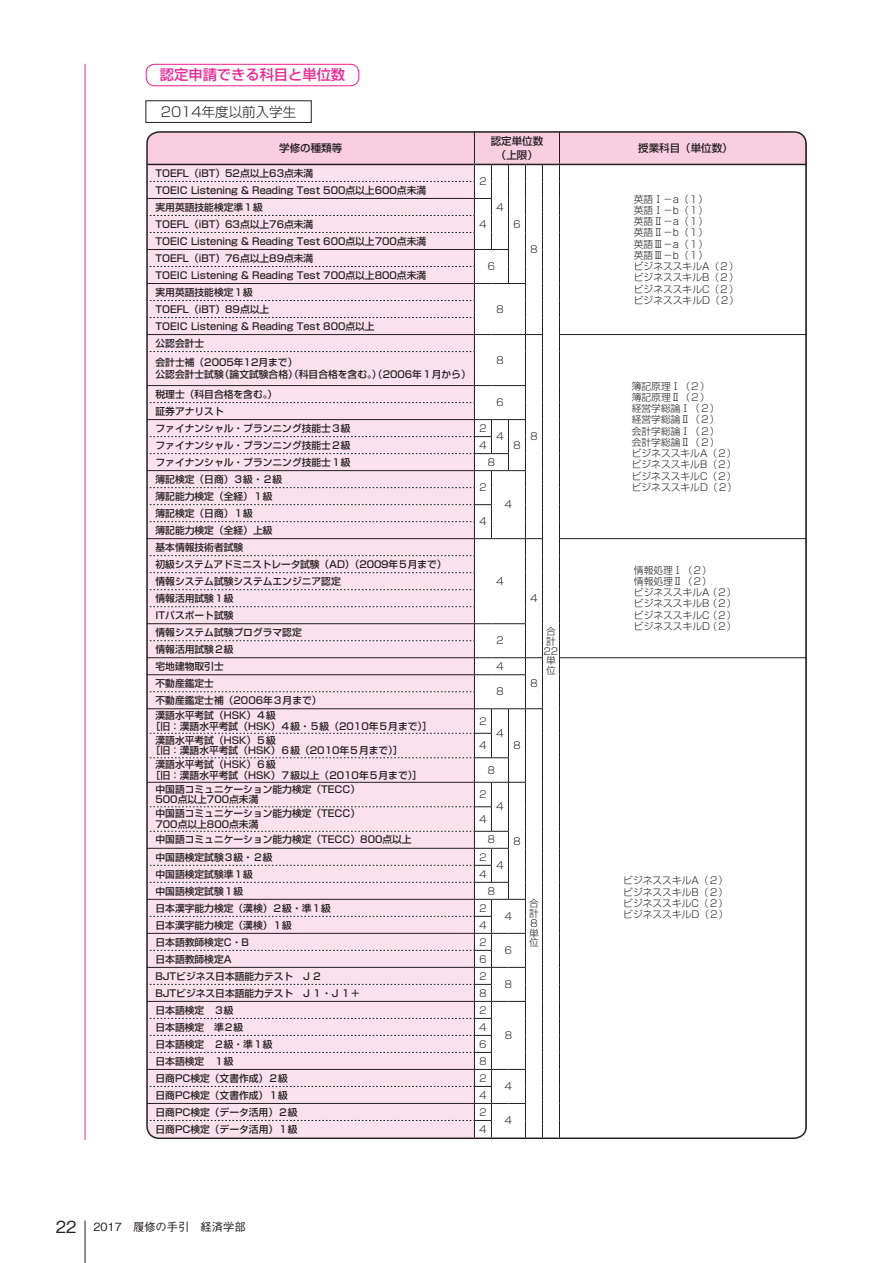
<style>
.page{position:relative;width:893px;height:1263px;background:#fff}
.page>*{position:absolute;margin:0;border:0;box-sizing:border-box;transform-origin:0 0}
.t1{font:14.25px "Shin Go Pr 6 N Medium 90 msp RKSJ H";color:#ed2893}
.t2{font:13.5px "Shin Go Pr 6 N Light 90 msp RKSJ H";color:#231f20}
.t3{font:11.25px "Gothic BBB Pr 6 N Medium 90 msp RKSJ H";color:#231f20}
.t4{font:10.5px/13.5px "Shin Go Pr 6 N Medium 90 msp RKSJ H";color:#231f20;text-align:center}
.t5{font:9.75px/17px "Shin Go Pr 6 N Medium 90 msp RKSJ H";color:#231f20}
.t6{font:9.75px/11.2px "Shin Go Pr 6 N Light 90 msp RKSJ H";color:#231f20}
.s1{font-size:16.5px}
</style>
<div class="page">
<div style="left:146px;top:64px;width:213px;height:22px;border:1px solid #ed2893;border-radius:9px"></div>
<div style="left:146px;top:101px;width:165px;height:22px;border:1px solid #231f20"></div>
<hr style="left:85px;top:64px;width:1px;height:1076px;background:#ed2893">
<div style="left:149px;top:352px;width:325px;height:33px;background:#fbe1ec"></div>
<hr style="left:474px;top:352px;width:1px;height:33px;background:#231f20">
<hr style="left:525px;top:352px;width:1px;height:33px;background:#231f20">
<hr style="left:542px;top:352px;width:1px;height:34px;background:#231f20">
<hr style="left:559px;top:352px;width:1px;height:34px;background:#231f20">
<hr style="left:559px;top:538px;width:247px;height:1px;background:#231f20">
<hr style="left:559px;top:657px;width:247px;height:1px;background:#231f20">
<svg style="left:559px;top:386px;width:1px;height:750px"></svg>
<svg style="left:149px;top:133px;width:658px;height:219px"></svg>
<svg style="left:148px;top:385px;width:395px;height:752px"></svg>
<hr style="left:85px;top:1220px;width:1px;height:43px;background:#231f20">
<h1 class="t1" style="left:160px;top:70px;width:187px">認定申請できる科目と単位数</h1>
<h2 class="t2" style="left:161px;top:107px;width:137px">2014年度以前入学生</h2>
<p class="t4" style="left:279px;top:143px;width:64px">学修の種類等</p>
<p class="t4" style="left:491px;top:136px;width:54px">認定単位数（上限）</p>
<p class="t4" style="left:638px;top:143px;width:96px">授業科目（単位数）</p>
<p class="t5" style="left:156px;top:166px;width:159px">TOEFL（iBT）52点以上63点未満</p>
<p class="t6" style="left:478px;top:177px;width:11px">２</p>
<p class="t6" style="left:495px;top:203px;width:11px">４</p>
<p class="t6" style="left:512px;top:220px;width:11px">６</p>
<p class="t6" style="left:529px;top:245px;width:11px">８</p>
<p class="t5" style="left:156px;top:183px;width:272px">TOEIC Listening &amp; Reading Test 500点以上600点未満実用英語技能検定準１級<br>TOEFL（iBT）63点以上76点未満</p>
<p class="t6" style="left:634px;top:195px;width:107px">英語Ⅰ－a（１）<br>英語Ⅰ－b（１）<br>英語Ⅱ－a（１）<br>英語Ⅱ－b（１）<br>英語Ⅲ－a（１）<br>英語Ⅲ－b（１）<br>ビジネススキルA（２）ビジネススキルB（２）ビジネススキルC（２）ビジネススキルD（２）</p>
<p class="t6" style="left:478px;top:220px;width:11px">４</p>
<p class="t5" style="left:156px;top:234px;width:272px">TOEIC Listening &amp; Reading Test 600点以上700点未満<br>TOEFL（iBT）76点以上89点未満</p>
<p class="t6" style="left:487px;top:262px;width:11px">６</p>
<p class="t5" style="left:156px;top:268px;width:272px">TOEIC Listening &amp; Reading Test 700点以上800点未満実用英語技能検定１級<br>TOEFL（iBT）89点以上</p>
<p class="t6" style="left:495px;top:305px;width:11px">８</p>
<p class="t5" style="left:156px;top:319px;width:221px">TOEIC Listening &amp; Reading Test 800点以上公認会計士</p>
<p class="t6" style="left:495px;top:356px;width:11px">８</p>
<p class="t5" style="left:156px;top:358px;width:317px;line-height:12px">会計士補（2005年12月まで）<br>公認会計士試験（論文試験合格）（科目合格を含む。）（2006年１月から）</p>
<p class="t5" style="left:156px;top:387px;width:123px">税理士（科目合格を含む。）</p>
<p class="t6" style="left:495px;top:398px;width:11px">６</p>
<p class="t5" style="left:156px;top:404px;width:196px">証券アナリスト<br>ファイナンシャル・プランニング技能士３級</p>
<p class="t6" style="left:478px;top:424px;width:11px">２</p>
<p class="t6" style="left:495px;top:432px;width:11px">４</p>
<p class="t5" style="left:156px;top:438px;width:196px">ファイナンシャル・プランニング技能士２級</p>
<p class="t6" style="left:478px;top:441px;width:11px">４</p>
<p class="t6" style="left:512px;top:441px;width:11px">８</p>
<p class="t5" style="left:156px;top:455px;width:196px">ファイナンシャル・プランニング技能士１級</p>
<p class="t6" style="left:487px;top:458px;width:11px">８</p>
<p class="t5" style="left:156px;top:472px;width:128px">簿記検定（日商）３級・２級</p>
<p class="t6" style="left:478px;top:483px;width:11px">２</p>
<p class="t6" style="left:504px;top:500px;width:11px">４</p>
<p class="t5" style="left:156px;top:489px;width:119px">簿記能力検定（全経）１級簿記検定（日商）１級</p>
<p class="t6" style="left:478px;top:517px;width:11px">４</p>
<p class="t5" style="left:156px;top:523px;width:119px">簿記能力検定（全経）上級基本情報技術者試験</p>
<p class="t5" style="left:156px;top:557px;width:293px">初級システムアドミニストレータ試験（AD）（2009年５月まで）情報システム試験システムエンジニア認定<br>情報活用試験１級<br>ITパスポート試験<br>情報システム試験プログラマ認定</p>
<p class="t5" style="left:156px;top:642px;width:79px">情報活用試験２級宅地建物取引士</p>
<p class="t6" style="left:495px;top:577px;width:11px">４</p>
<p class="t6" style="left:495px;top:636px;width:11px">２</p>
<p class="t6" style="left:495px;top:662px;width:11px">４</p>
<p class="t5" style="left:156px;top:676px;width:60px">不動産鑑定士</p>
<p class="t6" style="left:495px;top:687px;width:11px">８</p>
<p class="t5" style="left:156px;top:694px;width:168px;line-height:15.5px">不動産鑑定士補（2006年３月まで）漢語水平考試（HSK）４級</p>
<p class="t5" style="left:151px;top:719px;width:283px">［旧：漢語水平考試（HSK）４級・５級（2010年５月まで）］</p>
<p class="t6" style="left:478px;top:717px;width:11px">２</p>
<p class="t6" style="left:495px;top:729px;width:11px">４</p>
<p class="t5" style="left:151px;top:736px;width:254px;line-height:10.5px;text-indent:5px">漢語水平考試（HSK）５級<br>［旧：漢語水平考試（HSK）６級（2010年５月まで）］</p>
<p class="t6" style="left:478px;top:741px;width:11px">４</p>
<p class="t5" style="left:151px;top:761px;width:273px;line-height:10.5px;text-indent:5px">漢語水平考試（HSK）６級<br>［旧：漢語水平考試（HSK）７級以上（2010年５月まで）］</p>
<p class="t6" style="left:487px;top:766px;width:11px">８</p>
<p class="t5" style="left:156px;top:785px;width:206px;line-height:10.5px">中国語コミュニケーション能力検定（TECC）<br>500点以上700点未満</p>
<p class="t6" style="left:478px;top:790px;width:11px">２</p>
<p class="t6" style="left:512px;top:741px;width:11px">８</p>
<p class="t6" style="left:495px;top:802px;width:11px">４</p>
<p class="t5" style="left:156px;top:810px;width:206px;line-height:10.5px">中国語コミュニケーション能力検定（TECC）<br>700点以上800点未満</p>
<p class="t6" style="left:478px;top:815px;width:11px">４</p>
<p class="t5" style="left:156px;top:833px;width:258px">中国語コミュニケーション能力検定（TECC）800点以上</p>
<p class="t6" style="left:487px;top:835px;width:11px">８</p>
<p class="t5" style="left:156px;top:850px;width:118px">中国語検定試験３級・２級</p>
<p class="t6" style="left:478px;top:852px;width:11px">２</p>
<p class="t6" style="left:512px;top:836px;width:11px">８</p>
<p class="t6" style="left:495px;top:861px;width:11px">４</p>
<p class="t5" style="left:156px;top:867px;width:99px">中国語検定試験準１級</p>
<p class="t6" style="left:478px;top:869px;width:11px">４</p>
<p class="t5" style="left:156px;top:884px;width:89px">中国語検定試験１級</p>
<p class="t6" style="left:487px;top:886px;width:11px">８</p>
<p class="t5" style="left:156px;top:901px;width:177px">日本漢字能力検定（漢検）２級・準１級</p>
<p class="t6" style="left:478px;top:903px;width:11px">２</p>
<p class="t6" style="left:504px;top:912px;width:11px">４</p>
<p class="t5" style="left:156px;top:918px;width:138px">日本漢字能力検定（漢検）１級</p>
<p class="t6" style="left:478px;top:920px;width:11px">４</p>
<p class="t5" style="left:156px;top:935px;width:95px">日本語教師検定C・B</p>
<p class="t6" style="left:478px;top:937px;width:11px">２</p>
<p class="t6" style="left:504px;top:946px;width:11px">６</p>
<p class="t5" style="left:156px;top:952px;width:78px">日本語教師検定A</p>
<p class="t6" style="left:478px;top:954px;width:11px">６</p>
<p class="t5" style="left:156px;top:969px;width:168px">BJTビジネス日本語能力テスト　J ２</p>
<p class="t6" style="left:478px;top:971px;width:11px">２</p>
<p class="t6" style="left:504px;top:980px;width:11px">８</p>
<p class="t5" style="left:156px;top:986px;width:206px">BJTビジネス日本語能力テスト　J １・J １＋</p>
<p class="t6" style="left:478px;top:988px;width:11px">８</p>
<p class="t5" style="left:156px;top:1003px;width:79px">日本語検定　３級</p>
<p class="t6" style="left:478px;top:1005px;width:11px">２</p>
<p class="t5" style="left:156px;top:1020px;width:89px">日本語検定　準２級</p>
<p class="t6" style="left:479px;top:1022px;width:9px">4</p>
<p class="t5" style="left:156px;top:1037px;width:118px">日本語検定　２級・準１級</p>
<p class="t6" style="left:479px;top:1039px;width:9px">6</p>
<p class="t5" style="left:156px;top:1054px;width:79px">日本語検定　１級</p>
<p class="t6" style="left:478px;top:1056px;width:11px">８</p>
<p class="t5" style="left:156px;top:1071px;width:134px">日商PC検定（文書作成）２級</p>
<p class="t6" style="left:478px;top:1073px;width:11px">２</p>
<p class="t5" style="left:156px;top:1088px;width:134px">日商PC検定（文書作成）１級</p>
<p class="t6" style="left:478px;top:1090px;width:11px">４</p>
<p class="t5" style="left:156px;top:1105px;width:144px">日商PC検定（データ活用）２級</p>
<p class="t6" style="left:478px;top:1107px;width:11px">２</p>
<p class="t5" style="left:156px;top:1122px;width:144px">日商PC検定（データ活用）１級</p>
<p class="t6" style="left:478px;top:1124px;width:11px">４</p>
<p class="t6" style="left:505px;top:1031px;width:9px">8</p>
<p class="t6" style="left:504px;top:1082px;width:11px">４</p>
<p class="t6" style="left:504px;top:1116px;width:11px">４</p>
<p class="t6" style="left:529px;top:432px;width:11px">８</p>
<p class="t6" style="left:529px;top:594px;width:11px">４</p>
<p class="t6" style="left:544px;top:628px;width:16px;line-height:9.8px">合計<br>22単位</p>
<p class="t6" style="left:529px;top:679px;width:11px">８</p>
<p class="t6" style="left:529px;top:900px;width:11px;line-height:9.8px">合計<br>８単位</p>
<p class="t3" style="left:56px;top:1223px;width:191px"><span class="s1">22</span> 2017　履修の手引　経済学部</p>
<p class="t6" style="left:632px;top:382px;width:107px">簿記原理Ⅰ（２）<br>簿記原理Ⅱ（２）<br>経営学総論Ⅰ（２）<br>経営学総論Ⅱ（２）<br>会計学総論Ⅰ（２）<br>会計学総論Ⅱ（２）<br>ビジネススキルA（２）ビジネススキルB（２）ビジネススキルC（２）ビジネススキルD（２）</p>
<p class="t6" style="left:634px;top:566px;width:104px">情報処理Ⅰ（２）<br>情報処理Ⅱ（２）<br>ビジネススキルA（２）ビジネススキルB（２）ビジネススキルC（２）ビジネススキルD（２）</p>
<p class="t6" style="left:623px;top:876px;width:107px;text-align:justify">ビジネススキルA（２）ビジネススキルB（２）ビジネススキルC（２）ビジネススキルD（２）</p>
</div>
